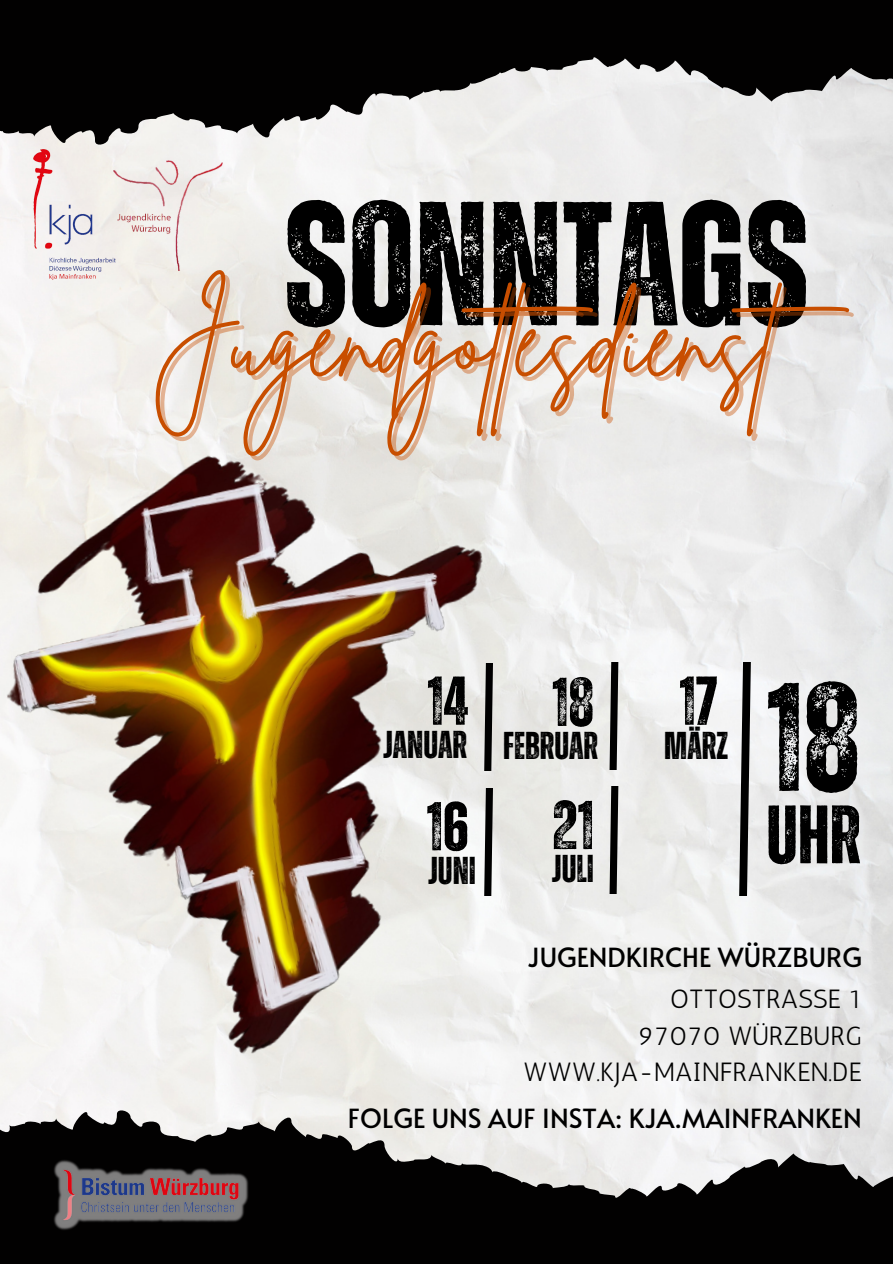
<style>
.page{position:relative;width:893px;height:1264px;background:#fff}
.page>*{position:absolute;margin:0;border:0;box-sizing:border-box;transform-origin:0 0}
.t1{font:700 176.4px "Zuume Rough";color:#000}
.t2{font:700 154.35px "Zuume Rough";color:#000}
.t3{font:104.7px "Brittany Signature";color:#c84e00}
.t4{font:700 82.65px "Zuume Rough";color:#000}
.t5{font:700 69px "Zuume Rough";color:#000}
.t6{font:700 38.85px "Zuume Rough";color:#000}
.t7{font:26.25px "Alata";color:#000}
.t8{font:26.25px/36.5px "Antic";color:#000;text-align:right}
</style>
<div class="page">
<img style="left:0;top:149px;width:892px;height:956px">
<img style="left:0;top:387px;width:570px;height:718px">
<svg style="left:0;top:1105px;width:892px;height:158px;fill:#020101"></svg>
<svg style="left:482px;top:663px;width:11px;height:107px"></svg>
<svg style="left:607px;top:662px;width:11px;height:107px"></svg>
<svg style="left:482px;top:788px;width:11px;height:107px"></svg>
<svg style="left:607px;top:787px;width:11px;height:106px"></svg>
<svg style="left:738px;top:662px;width:13px;height:233px"></svg>
<svg style="left:0;top:0;width:892px;height:149px;background:#4f4e4e"></svg>
<img style="left:30px;top:145px;width:107px;height:141px">
<img style="left:112px;top:157px;width:114px;height:116px">
<img style="left:23px;top:1158px;width:255px;height:73px">
<h4 class="t1" style="left:284px;top:184px;width:526px">SONNTAGS</h4>
<h4 class="t3" style="left:150px;top:271px;width:728px">Jugendgotesdienst</h4>
<p class="t5" style="left:427px;top:669px;width:42px">14</p>
<p class="t6" style="left:383px;top:727px;width:85px">JANUAR</p>
<p class="t5" style="left:426px;top:795px;width:44px">16</p>
<h3 class="t6" style="left:428px;top:852px;width:49px">JUNI</h3>
<h1 class="t5" style="left:552px;top:671px;width:43px">18</h1>
<h2 class="t6" style="left:503px;top:728px;width:96px">FEBRUAR</h2>
<p class="t5" style="left:552px;top:794px;width:43px">21</p>
<p class="t6" style="left:552px;top:851px;width:43px">JULI</p>
<p class="t5" style="left:679px;top:669px;width:40px">17</p>
<p class="t6" style="left:664px;top:728px;width:65px">MÄRZ</p>
<p class="t2" style="left:766px;top:667px;width:95px">18</p>
<p class="t4" style="left:766px;top:797px;width:96px">UHR</p>
<p class="t7" style="left:527px;top:937px;width:336px">JUGENDKIRCHE WÜRZBURG</p>
<p class="t8" style="left:523px;top:981px;width:340px">OTTOSTRASSE 1<br>97070 WÜRZBURG<br>WWW.KJA-MAINFRANKEN.DE</p>
<p class="t7" style="left:348px;top:1098px;width:515px">FOLGE UNS AUF INSTA: KJA.MAINFRANKEN</p>
</div>
